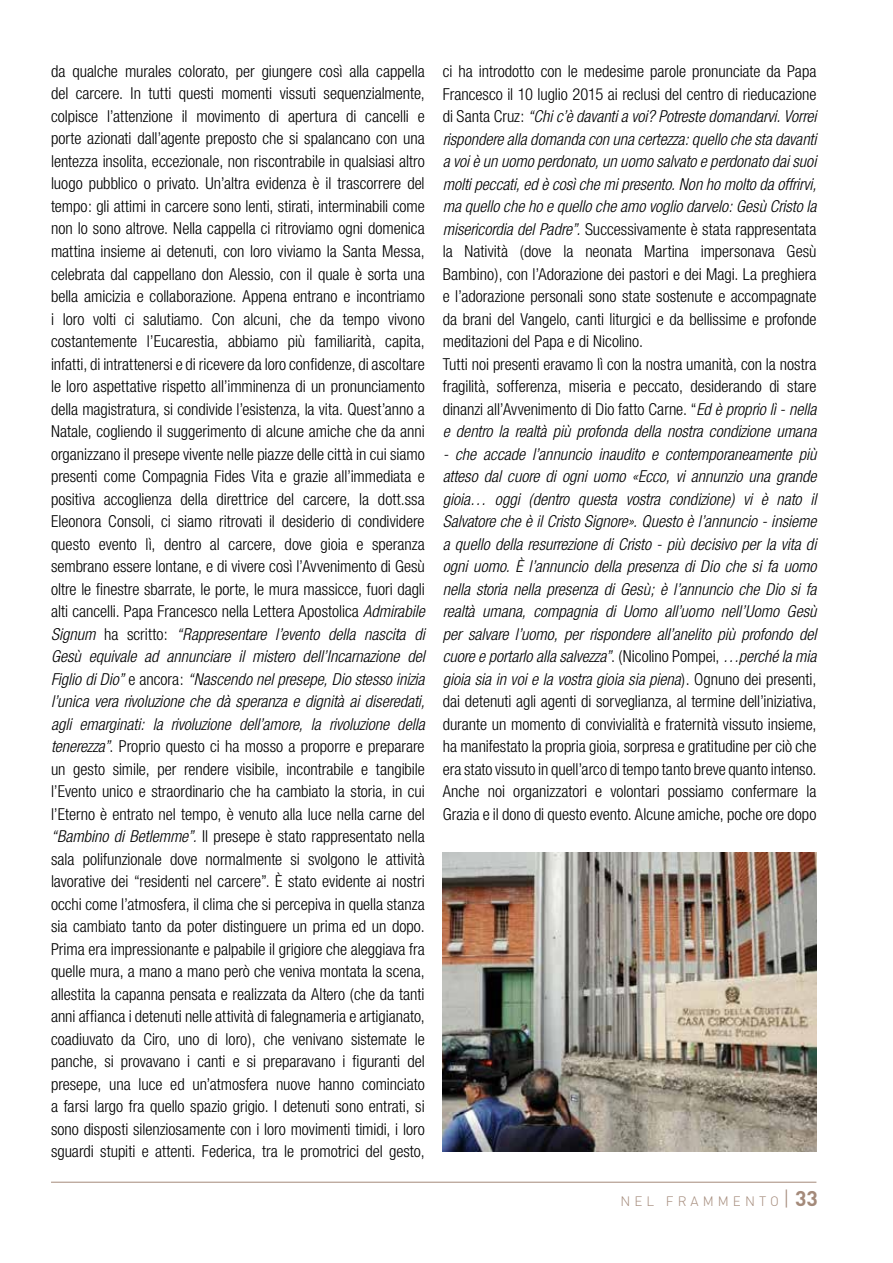
<style>
.page{position:relative;width:893px;height:1263px;background:#fff}
.page>*{position:absolute;margin:0;border:0;box-sizing:border-box;transform-origin:0 0}
.t1{font:300 condensed 16.5px/22.5px "Helvetica Neue";color:#000;text-align:justify}
.t2{font:italic 300 condensed 16.5px/22.5px "Helvetica Neue";color:#000;text-align:justify}
.t3{font:300 13.5px "DIN";letter-spacing:.3em;color:#a48a7a}
.s1{font-style:italic}
.s2{font-style:normal}
.s3{font-size:21px}
.s4{font-weight:700;font-size:21px}
</style>
<div class="page">
<hr style="left:51px;top:1182px;width:765px;height:1px;background:#a48a7a">
<img style="left:443px;top:853px;width:373px;height:299px">
<p class="t1" style="left:51px;top:60px;width:375px">da qualche murales colorato, per giungere così alla cappella del carcere. In tutti questi momenti vissuti sequenzialmente, colpisce l’attenzione il movimento di apertura di cancelli e porte azionati dall’agente preposto che si spalancano con una lentezza insolita, eccezionale, non riscontrabile in qualsiasi altro luogo pubblico o privato. Un’altra evidenza è il trascorrere del tempo: gli attimi in carcere sono lenti, stirati, interminabili come non lo sono altrove. Nella cappella ci ritroviamo ogni domenica mattina insieme ai detenuti, con loro viviamo la Santa Messa, celebrata dal cappellano don Alessio, con il quale è sorta una bella amicizia e collaborazione. Appena entrano e incontriamo i loro volti ci salutiamo. Con alcuni, che da tempo vivono costantemente l’Eucarestia, abbiamo più familiarità, capita, infatti, di intrattenersi e di ricevere da loro confidenze, di ascoltare le loro aspettative rispetto all’imminenza di un pronunciamento della magistratura, si condivide l’esistenza, la vita. Quest’anno a Natale, cogliendo il suggerimento di alcune amiche che da anni organizzano il presepe vivente nelle piazze delle città in cui siamo presenti come Compagnia Fides Vita e grazie all’immediata e positiva accoglienza della direttrice del carcere, la dott.ssa Eleonora Consoli, ci siamo ritrovati il desiderio di condividere questo evento lì, dentro al carcere, dove gioia e speranza sembrano essere lontane, e di vivere così l’Avvenimento di Gesù oltre le finestre sbarrate, le porte, le mura massicce, fuori dagli alti cancelli. Papa Francesco nella Lettera Apostolica <span class="s1">Admirabile Signum</span> ha scritto: <span class="s1">“Rappresentare l’evento della nascita di Gesù equivale ad annunciare il mistero dell’Incarnazione del Figlio di Dio”</span> e ancora: <span class="s1">“Nascendo nel presepe, Dio stesso inizia l’unica vera rivoluzione che dà speranza e dignità ai diseredati, agli emarginati: la rivoluzione dell’amore, la rivoluzione della tenerezza”</span>. Proprio questo ci ha mosso a proporre e preparare un gesto simile, per rendere visibile, incontrabile e tangibile l’Evento unico e straordinario che ha cambiato la storia, in cui l’Eterno è entrato nel tempo, è venuto alla luce nella carne del <span class="s1">“Bambino di Betlemme”.</span> Il presepe è stato rappresentato nella sala polifunzionale dove normalmente si svolgono le attività lavorative dei “residenti nel carcere”. È stato evidente ai nostri occhi come l’atmosfera, il clima che si percepiva in quella stanza sia cambiato tanto da poter distinguere un prima ed un dopo.<br>Prima era impressionante e palpabile il grigiore che aleggiava fra quelle mura, a mano a mano però che veniva montata la scena, allestita la capanna pensata e realizzata da Altero (che da tanti anni affianca i detenuti nelle attività di falegnameria e artigianato, coadiuvato da Ciro, uno di loro), che venivano sistemate le panche, si provavano i canti e si preparavano i figuranti del presepe, una luce ed un’atmosfera nuove hanno cominciato a farsi largo fra quello spazio grigio. I detenuti sono entrati, si sono disposti silenziosamente con i loro movimenti timidi, i loro sguardi stupiti e attenti. Federica, tra le promotrici del gesto,</p>
<p class="t1" style="left:443px;top:60px;width:375px;text-align:left">ci ha introdotto con le medesime parole pronunciate da Papa Francesco il 10 luglio 2015 ai reclusi del centro di rieducazione di Santa Cruz: <span class="s1">“Chi c’è davanti a voi? Potreste domandarvi. Vorrei rispondere alla domanda con una certezza: quello che sta davanti a voi è un uomo perdonato, un uomo salvato e perdonato dai suoi molti peccati, ed è così che mi presento. Non ho molto da offrirvi, ma quello che ho e quello che amo voglio darvelo: Gesù Cristo la misericordia del Padre”.</span> Successivamente è stata rappresentata la Natività (dove la neonata Martina impersonava Gesù Bambino), con l’Adorazione dei pastori e dei Magi. La preghiera e l’adorazione personali sono state sostenute e accompagnate da brani del Vangelo, canti liturgici e da bellissime e profonde meditazioni del Papa e di Nicolino.<br>Tutti noi presenti eravamo lì con la nostra umanità, con la nostra fragilità, sofferenza, miseria e peccato, desiderando di stare dinanzi all’Avvenimento di Dio fatto Carne. “<span class="s1">Ed è proprio lì - nella e dentro la realtà più profonda della nostra condizione umana</span></p>
<p class="t2" style="left:443px;top:443px;width:375px">- che accade l’annuncio inaudito e contemporaneamente più atteso dal cuore di ogni uomo «Ecco, vi annunzio una grande gioia… oggi (dentro questa vostra condizione) vi è nato il Salvatore che è il Cristo Signore». Questo è l’annuncio - insieme a quello della resurrezione di Cristo - più decisivo per la vita di ogni uomo. È l’annuncio della presenza di Dio che si fa uomo nella storia nella presenza di Gesù; è l’annuncio che Dio si fa realtà umana, compagnia di Uomo all’uomo nell’Uomo Gesù per salvare l’uomo, per rispondere all’anelito più profondo del cuore e portarlo alla salvezza”<span class="s2">. (Nicolino Pompei,</span> …perché la mia gioia sia in voi e la vostra gioia sia piena<span class="s2">). Ognuno dei presenti, dai detenuti agli agenti di sorveglianza, al termine dell’iniziativa, durante un momento di convivialità e fraternità vissuto insieme, ha manifestato la propria gioia, sorpresa e gratitudine per ciò che era stato vissuto in quell’arco di tempo tanto breve quanto intenso.<br>Anche noi organizzatori e volontari possiamo confermare la Grazia e il dono di questo evento. Alcune amiche, poche ore dopo</span></p>
<p class="t3" style="left:620px;top:1193px;width:199px">NEL FRAMMENTO<span class="s3">|</span> <span class="s4">33</span></p>
</div>
